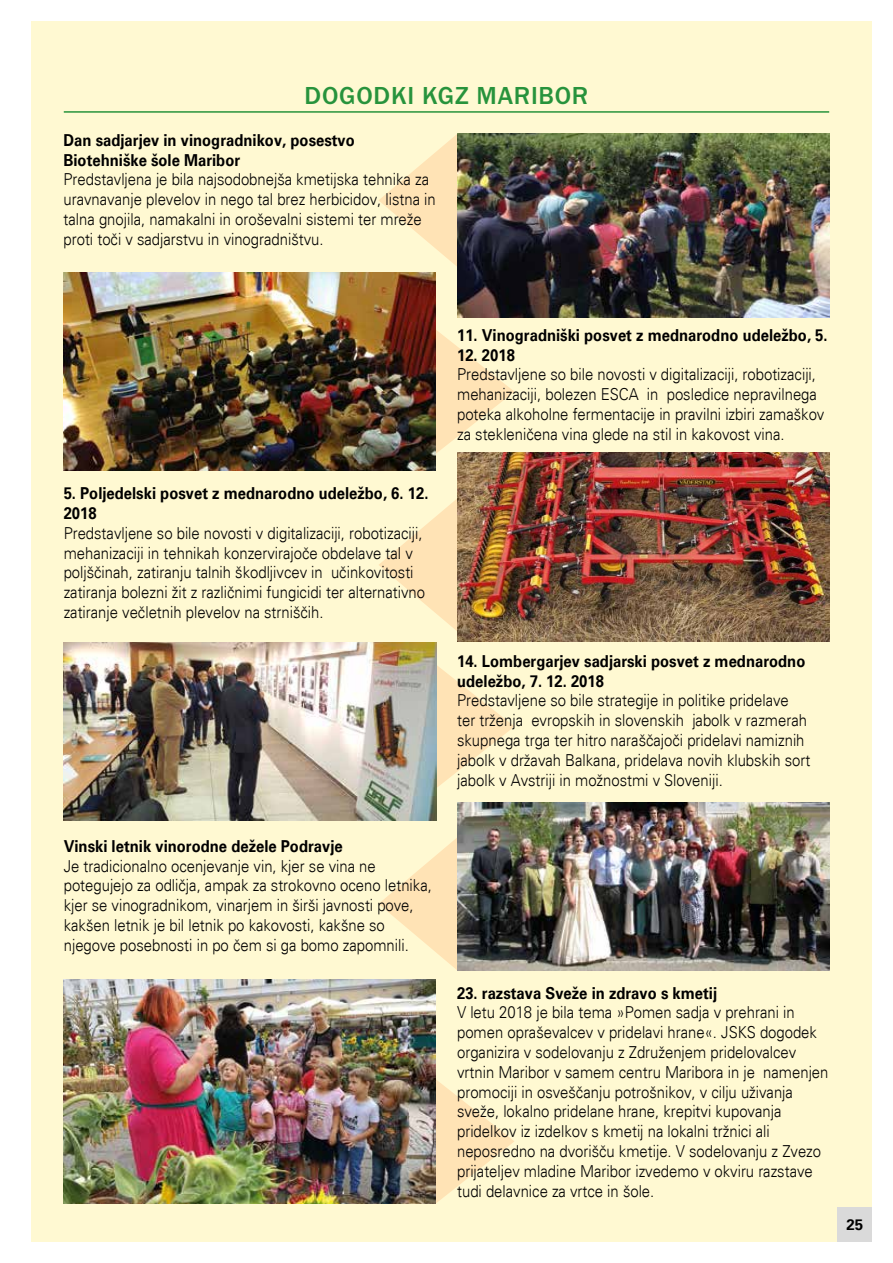
<style>
.page{position:relative;width:893px;height:1263px;background:#fff}
.page>*{position:absolute;margin:0;border:0;box-sizing:border-box;transform-origin:0 0}
.t1{font:500 25.5px "Franklin Got Itc TEE";letter-spacing:.03em;color:#27933c}
.t2{font:300 16.5px/19.8px "Univers";color:#000;scale:.9 1}
.t3{font:700 16.5px/19.8px "Univers";color:#000;scale:.9 1}
.t4{font:700 15px "Univers";color:#000}
</style>
<div class="page">
<div style="left:32px;top:7px;width:861px;height:1256px;background:#fff9d2"></div>
<svg style="left:436px;top:330px;width:78px;height:123px"></svg>
<svg style="left:379px;top:134px;width:78px;height:132px"></svg>
<svg style="left:437px;top:666px;width:77px;height:121px"></svg>
<svg style="left:436px;top:1080px;width:78px;height:123px"></svg>
<svg style="left:379px;top:499px;width:78px;height:132px"></svg>
<svg style="left:379px;top:838px;width:78px;height:132px"></svg>
<hr style="left:64px;top:111px;width:765px;height:2px;background:#27933c">
<img style="left:457px;top:802px;width:372px;height:169px">
<img style="left:457px;top:134px;width:372px;height:184px">
<img style="left:64px;top:272px;width:372px;height:198px">
<img style="left:457px;top:452px;width:372px;height:190px">
<img style="left:64px;top:979px;width:372px;height:224px">
<img style="left:63px;top:642px;width:374px;height:178px">
<div style="left:0;top:0;width:893px;height:21px;background:#fff"></div>
<div style="left:0;top:1242px;width:893px;height:21px;background:#fff"></div>
<div style="left:872px;top:0;width:21px;height:1263px;background:#fff"></div>
<div style="left:838px;top:1208px;width:34px;height:34px;background:#dadada"></div>
<h1 class="t1" style="left:305px;top:81px;width:285px">DOGODKI KGZ MARIBOR</h1>
<p class="t3" style="left:64px;top:131px;width:325px">Dan sadjarjev in vinogradnikov, posestvo<br>Biotehniške šole Maribor</p>
<p class="t2" style="left:64px;top:170px;width:415px">Predstavljena je bila najsodobnejša kmetijska tehnika za uravnavanje plevelov in nego tal brez herbicidov, listna in talna gnojila, namakalni in oroševalni sistemi ter mreže proti toči v sadjarstvu in vinogradništvu.</p>
<p class="t3" style="left:64px;top:484px;width:407px">5. Poljedelski posvet z mednarodno udeležbo, 6. 12.<br>2018</p>
<p class="t2" style="left:64px;top:523px;width:403px">Predstavljene so bile novosti v digitalizaciji, robotizaciji, mehanizaciji in tehnikah konzervirajoče obdelave tal v poljščinah, zatiranju talnih škodljivcev in učinkovitosti zatiranja bolezni žit z različnimi fungicidi ter alternativno zatiranje večletnih plevelov na strniščih.</p>
<p class="t3" style="left:64px;top:837px;width:311px">Vinski letnik vinorodne dežele Podravje</p>
<p class="t2" style="left:64px;top:856px;width:410px">Je tradicionalno ocenjevanje vin, kjer se vina ne potegujejo za odličja, ampak za strokovno oceno letnika, kjer se vinogradnikom, vinarjem in širši javnosti pove, kakšen letnik je bil letnik po kakovosti, kakšne so njegove posebnosti in po čem si ga bomo zapomnili.</p>
<p class="t3" style="left:457px;top:326px;width:413px">11. Vinogradniški posvet z mednarodno udeležbo, 5.</p>
<p class="t3" style="left:457px;top:346px;width:66px">12. 2018</p>
<p class="t2" style="left:457px;top:365px;width:409px">Predstavljene so bile novosti v digitalizaciji, robotizaciji, mehanizaciji, bolezen ESCA in posledice nepravilnega poteka alkoholne fermentacije in pravilni izbiri zamaškov za stekleničena vina glede na stil in kakovost vina.</p>
<p class="t3" style="left:457px;top:652px;width:388px">14. Lombergarjev sadjarski posvet z mednarodno udeležbo, 7. 12. 2018</p>
<p class="t2" style="left:457px;top:691px;width:394px">Predstavljene so bile strategije in politike pridelave ter trženja evropskih in slovenskih jabolk v razmerah skupnega trga ter hitro naraščajoči pridelavi namiznih jabolk v državah Balkana, pridelava novih klubskih sort jabolk v Avstriji in možnostmi v Sloveniji.</p>
<p class="t3" style="left:457px;top:983px;width:290px">23. razstava Sveže in zdravo s kmetij</p>
<p class="t2" style="left:457px;top:1002px;width:414px">V letu 2018 je bila tema »Pomen sadja v prehrani in pomen opraševalcev v pridelavi hrane«. JSKS dogodek organizira v sodelovanju z Združenjem pridelovalcev vrtnin Maribor v samem centru Maribora in je namenjen promociji in osveščanju potrošnikov, v cilju uživanja sveže, lokalno pridelane hrane, krepitvi kupovanja pridelkov iz izdelkov s kmetij na lokalni tržnici ali neposredno na dvorišču kmetije. V sodelovanju z Zvezo prijateljev mladine Maribor izvedemo v okviru razstave tudi delavnice za vrtce in šole.</p>
<p class="t4" style="left:846px;top:1216px;width:18px">25</p>
</div>
